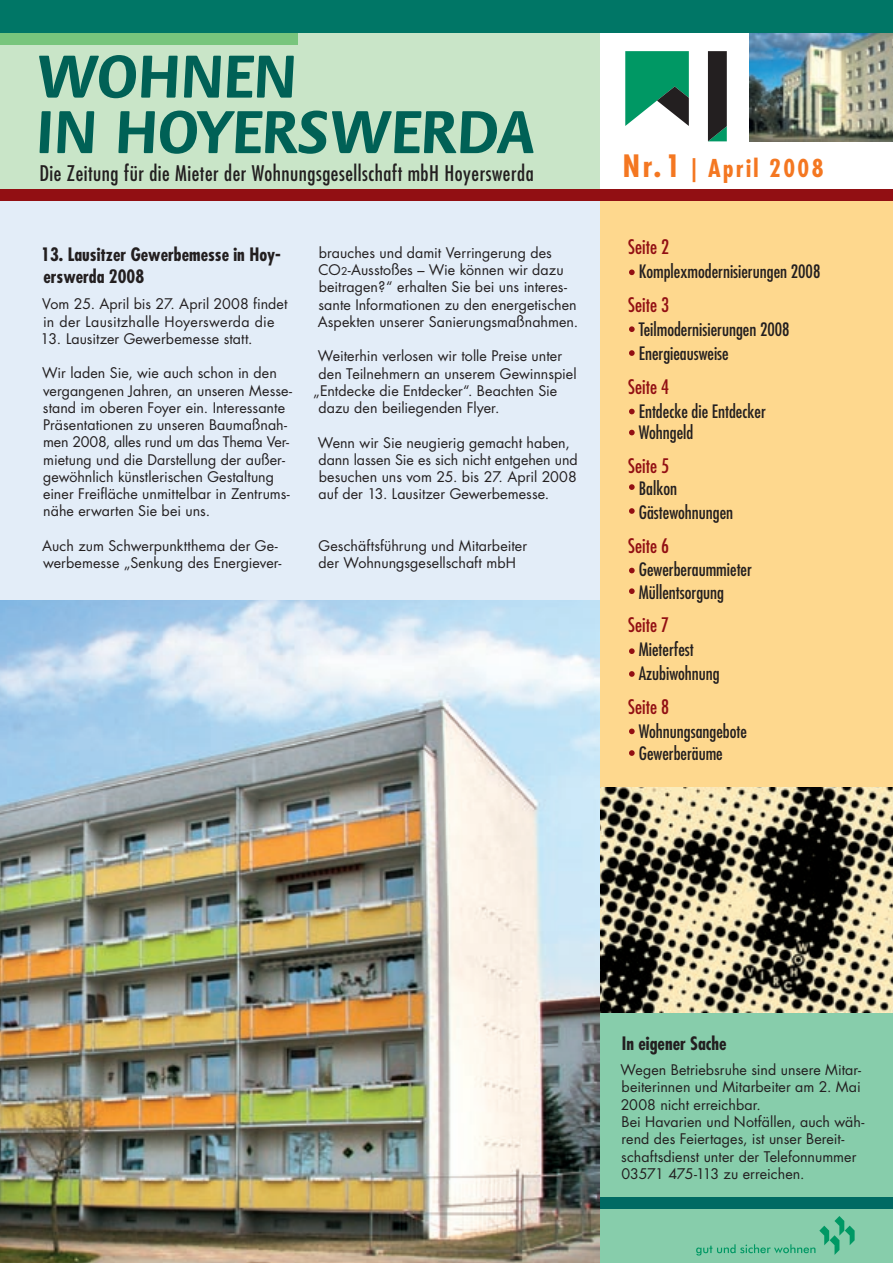
<style>
.page{position:relative;width:893px;height:1263px;background:#fff}
.page>*{position:absolute;margin:0;border:0;box-sizing:border-box;transform-origin:0 0}
.Überschrift_1{font:700 64.5px "Flora";color:#006156}
.Themen{font:700 condensed 24px "Futura";letter-spacing:.1em;color:#f47721}
.Themen-2{font:condensed 21px "Futura";letter-spacing:.025em;color:#231f20}
.Überschrift_1-2{font:condensed 19.5px "Futura";color:#920f13}
.Überschrift_1-3{font:condensed 18px "Futura";color:#231f20}
.Unterüberschrift{font:700 condensed 18px/21.6px "Futura";color:#231f20}
.Mengentexte{font:14.25px/17.2px "Futura";letter-spacing:.005em;color:#231f20}
.s1{font-size:10.5px}
.s2{font-size:30px}
</style>
<div class="page">
<div style="left:600px;top:1003px;width:293px;height:260px;background:#87cdab"></div>
<div style="left:0;top:196px;width:600px;height:423px;background:#e3edf8"></div>
<img style="left:749px;top:33px;width:144px;height:109px">
<div style="left:0;top:29px;width:600px;height:167px;background:#c9e5c8"></div>
<div style="left:0;top:33px;width:298px;height:12px;background:#78c57d"></div>
<div style="left:0;top:0;width:893px;height:33px;background:#007666"></div>
<svg style="left:625px;top:51px;width:64px;height:75px"></svg>
<svg style="left:708px;top:51px;width:19px;height:90px;background:#232b28"></svg>
<svg style="left:696px;top:1216px;width:159px;height:39px"></svg>
<div style="left:600px;top:1197px;width:293px;height:12px;background:#006a63"></div>
<div style="left:600px;top:195px;width:293px;height:592px;background:#fed88e"></div>
<svg style="left:629px;top:269px;width:6px;height:6px"></svg>
<svg style="left:629px;top:326px;width:6px;height:6px"></svg>
<svg style="left:629px;top:350px;width:6px;height:6px"></svg>
<svg style="left:629px;top:409px;width:6px;height:5px"></svg>
<svg style="left:629px;top:648px;width:6px;height:6px"></svg>
<svg style="left:629px;top:671px;width:6px;height:6px"></svg>
<svg style="left:629px;top:728px;width:6px;height:6px"></svg>
<svg style="left:629px;top:484px;width:6px;height:6px"></svg>
<div style="left:0;top:189px;width:893px;height:12px;background:#920f13"></div>
<svg style="left:629px;top:568px;width:6px;height:5px"></svg>
<svg style="left:629px;top:508px;width:6px;height:6px"></svg>
<svg style="left:629px;top:588px;width:6px;height:6px"></svg>
<svg style="left:629px;top:750px;width:6px;height:6px"></svg>
<svg style="left:629px;top:430px;width:6px;height:5px"></svg>
<img style="left:600px;top:787px;width:293px;height:225px">
<img style="left:0;top:600px;width:600px;height:663px">
<p class="Überschrift_1" style="left:36px;top:42px;width:262px">WOHNEN</p>
<p class="Überschrift_1" style="left:36px;top:97px;width:500px">IN HOYERSWERDA</p>
<p class="Themen-2" style="left:39px;top:161px;width:496px">Die Zeitung für die Mieter der Wohnungsgesellschaft mbH Hoyerswerda</p>
<p class="Unterüberschrift" style="left:41px;top:244px;width:241px">13. Lausitzer Gewerbemesse in Hoy&shy;erswerda 2008</p>
<p class="Mengentexte" style="left:42px;top:296px;width:247px">Vom 25. April bis 27. April 2008 findet in der Lausitzhalle Hoyerswerda die</p>
<p class="Mengentexte" style="left:41px;top:330px;width:213px">13. Lausitzer Gewerbemesse statt.</p>
<p class="Mengentexte" style="left:42px;top:365px;width:251px">Wir laden Sie, wie auch schon in den vergangenen Jahren, an unseren Messe&shy;stand im oberen Foyer ein. Interessante Präsentationen zu unseren Baumaßnah&shy;men 2008, alles rund um das Thema Ver&shy;mietung und die Darstellung der außer&shy;gewöhnlich künstlerischen Gestaltung einer Freifläche unmittelbar in Zentrums&shy;nähe erwarten Sie bei uns.</p>
<p class="Mengentexte" style="left:42px;top:537px;width:241px">Auch zum Schwerpunktthema der Ge&shy;werbemesse „Senkung des Energiever-</p>
<p class="Mengentexte" style="left:318px;top:244px;width:262px">brauches und damit Verringerung des CO<span class="s1">2</span>-Ausstoßes – Wie können wir dazu beitragen?“ erhalten Sie bei uns interes&shy;sante Informationen zu den energetischen Aspekten unserer Sanierungsmaßnahmen.</p>
<p class="Mengentexte" style="left:318px;top:348px;width:246px">Weiterhin verlosen wir tolle Preise unter</p>
<p class="Mengentexte" style="left:319px;top:365px;width:260px">den Teilnehmern an unserem Gewinnspiel</p>
<p class="Mengentexte" style="left:313px;top:382px;width:246px">„Entdecke die Entdecker“. Beachten Sie</p>
<p class="Mengentexte" style="left:319px;top:399px;width:182px">dazu den beiliegenden Flyer.</p>
<p class="Mengentexte" style="left:318px;top:434px;width:261px">Wenn wir Sie neugierig gemacht haben, dann lassen Sie es sich nicht entgehen und besuchen uns vom 25. bis 27. April 2008 auf der 13. Lausitzer Gewerbemesse.</p>
<p class="Mengentexte" style="left:319px;top:537px;width:210px">Geschäftsführung und Mitarbeiter</p>
<p class="Mengentexte" style="left:319px;top:555px;width:199px">der Wohnungsgesellschaft mbH</p>
<p class="Themen" style="left:623px;top:153px;width:202px"><span class="s2">Nr. 1</span> | April 2008</p>
<p class="Überschrift_1-2" style="left:628px;top:235px;width:42px">Seite 2</p>
<p class="Überschrift_1-3" style="left:639px;top:261px;width:183px">Komplexmodernisierungen 2008</p>
<p class="Überschrift_1-2" style="left:628px;top:293px;width:42px">Seite 3</p>
<p class="Überschrift_1-3" style="left:639px;top:319px;width:152px">Teilmodernisierungen 2008</p>
<p class="Überschrift_1-3" style="left:639px;top:343px;width:91px">Energieausweise</p>
<p class="Überschrift_1-2" style="left:628px;top:375px;width:42px">Seite 4</p>
<p class="Überschrift_1-3" style="left:639px;top:400px;width:129px">Entdecke die Entdecker</p>
<p class="Überschrift_1-3" style="left:639px;top:422px;width:56px">Wohngeld</p>
<p class="Überschrift_1-2" style="left:628px;top:454px;width:42px">Seite 5</p>
<p class="Überschrift_1-3" style="left:639px;top:477px;width:40px">Balkon</p>
<p class="Überschrift_1-3" style="left:639px;top:501px;width:96px">Gästewohnungen</p>
<p class="Überschrift_1-2" style="left:628px;top:534px;width:42px">Seite 6</p>
<p class="Überschrift_1-3" style="left:639px;top:558px;width:115px">Gewerberaummieter</p>
<p class="Überschrift_1-3" style="left:639px;top:582px;width:87px">Müllentsorgung</p>
<p class="Überschrift_1-2" style="left:628px;top:613px;width:42px">Seite 7</p>
<p class="Überschrift_1-3" style="left:639px;top:639px;width:57px">Mieterfest</p>
<p class="Überschrift_1-3" style="left:639px;top:663px;width:82px">Azubiwohnung</p>
<p class="Überschrift_1-2" style="left:628px;top:695px;width:42px">Seite 8</p>
<p class="Überschrift_1-3" style="left:639px;top:721px;width:110px">Wohnungsangebote</p>
<p class="Überschrift_1-3" style="left:639px;top:742px;width:86px">Gewerberäume</p>
<p class="Unterüberschrift" style="left:622px;top:1032px;width:106px">In eigener Sache</p>
<p class="Mengentexte" style="left:620px;top:1061px;width:242px;text-align:justify">Wegen Betriebsruhe sind unsere Mitar&shy;beiterinnen und Mitarbeiter am 2. Mai 2008 nicht erreichbar.</p>
<p class="Mengentexte" style="left:621px;top:1113px;width:245px">Bei Havarien und Notfällen, auch wäh&shy;rend des Feiertages, ist unser Bereit&shy;schaftsdienst unter der Telefonnummer 03571 475-113 zu erreichen.</p>
</div>
